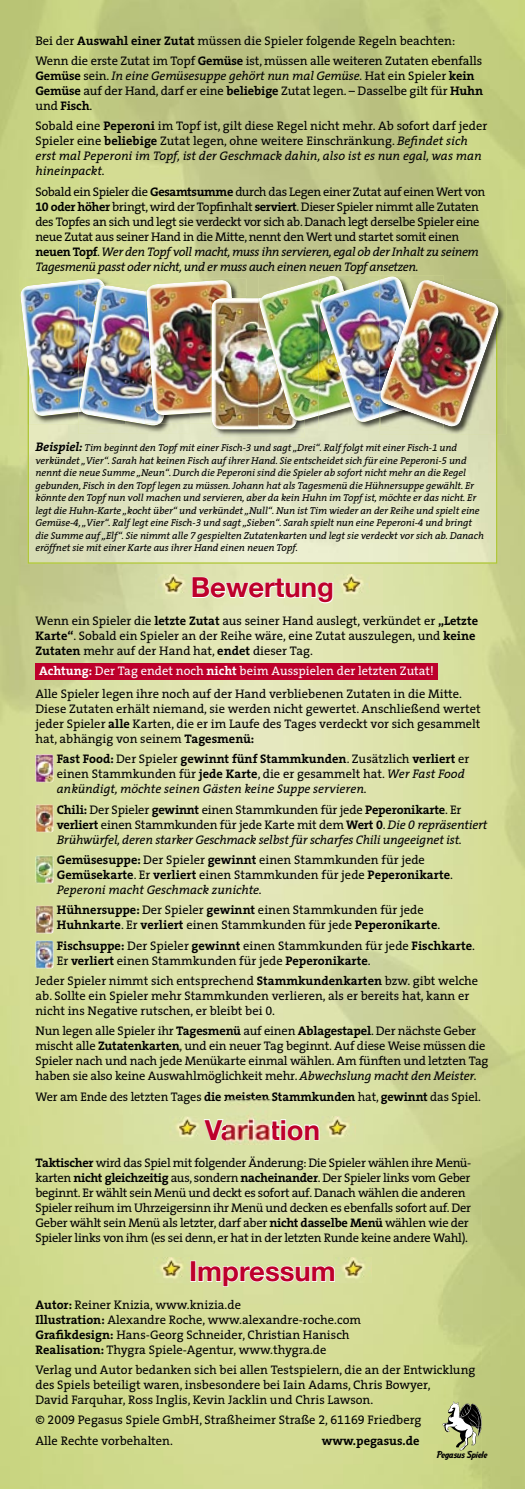
<style>
.page{position:relative;width:525px;height:1489px;background:#fff}
.page>*{position:absolute;margin:0;border:0;box-sizing:border-box;transform-origin:0 0}
.t1{font:700 27.5px "Helvetica Neue";color:#bd002b}
.t2{font:12.5px/15px "The Serif";letter-spacing:-.005em;color:#000}
.t3{font:12.5px/15px "The Serif";letter-spacing:-.03em;color:#000}
.t4{font:12.5px/15px "The Serif";letter-spacing:-.025em;color:#000}
.t5{font:italic 12.5px/15px "The Serif";letter-spacing:-.015em;color:#000}
.t6{font:700 12.5px "The Serif";color:#000}
.t7{font:italic 10px/12.5px "The Serif";letter-spacing:-.01em;color:#000}
.t8{font:3px "Helvetica";color:#000}
.s1{font-weight:700}
.s2{font-style:italic}
.s3{font-family:"The Serif Bold Expert"}
.s4{font-weight:700;font-size:12.5px}
.s5{font-family:"The Serif Expert"}
.s6{font-weight:700;color:#fff}
.s7{color:#fff}
.s8{font-weight:700;font-style:normal}
.s9{font-style:normal}
.s10{font-family:"The Serif Bold Expert";font-style:normal}
</style>
<div class="page">
<img style="left:0;top:305px;width:43px;height:1183px">
<img style="left:481px;top:305px;width:43px;height:1183px">
<img style="left:43px;top:563px;width:438px;height:925px">
<div style="left:35px;top:663px;width:402px;height:16px;background:#bd002b"></div>
<img style="left:155px;top:574px;width:36px;height:24px">
<svg style="left:192px;top:577px;width:141px;height:26px"></svg>
<img style="left:334px;top:574px;width:35px;height:24px">
<img style="left:169px;top:1116px;width:36px;height:24px">
<svg style="left:203px;top:1119px;width:116px;height:21px"></svg>
<img style="left:320px;top:1116px;width:35px;height:24px">
<img style="left:154px;top:1257px;width:35px;height:25px">
<svg style="left:190px;top:1260px;width:145px;height:26px"></svg>
<img style="left:335px;top:1257px;width:36px;height:25px">
<svg style="left:28px;top:436px;width:469px;height:127px;background:#e0e4c1"></svg>
<img style="left:210px;top:436px;width:94px;height:1px">
<img style="left:501px;top:279px;width:5px;height:155px">
<img style="left:19px;top:273px;width:482px;height:163px">
<img style="left:35px;top:855px;width:18px;height:28px">
<img style="left:35px;top:905px;width:18px;height:28px">
<img style="left:35px;top:940px;width:18px;height:28px">
<svg style="left:53px;top:933px;width:3px;height:8px"></svg>
<img style="left:35px;top:804px;width:18px;height:28px">
<img style="left:35px;top:754px;width:18px;height:28px">
<img style="left:226px;top:1099px;width:45px;height:45px">
<svg style="left:436px;top:1400px;width:51px;height:59px;background:#abb27d"></svg>
<p class="t2" style="left:35px;top:30px;width:448px;line-height:20.4px">Bei der <span class="s1">Auswahl einer Zutat</span> müssen die Spieler folgende Regeln beachten:<br>Wenn die erste Zutat im Topf <span class="s1">Gemüse</span> ist, müssen alle weiteren Zutaten ebenfalls</p>
<p class="t2" style="left:35px;top:68px;width:449px"><span class="s1">Gemüse</span> sein. <span class="s2">In eine Gemüsesuppe gehört nun mal Gemüse.</span> Hat ein Spieler <span class="s1">kein<br>Gemüse</span> auf der Hand, darf er eine <span class="s1">beliebige</span> Zutat legen. – Dasselbe gilt für <span class="s1">Huhn </span>und <span class="s1">Fisch</span>.</p>
<p class="t2" style="left:35px;top:118px;width:453px">Sobald eine <span class="s1">Peperoni</span> im Topf ist, gilt diese Regel nicht mehr. Ab sofort darf jeder Spieler eine <span class="s1">beliebige</span> Zutat legen, ohne weitere Einschränkung. <span class="s2">Befindet sich erst mal Peperoni im Topf, ist der Geschmack dahin, also ist es nun egal, was man hineinpackt.</span></p>
<p class="t3" style="left:35px;top:183px;width:451px">Sobald ein Spieler die <span class="s1">Gesamtsumme</span> durch das Legen einer Zutat auf einen Wert von <span class="s3">10</span> <span class="s1">oder höher</span> bringt, wird der Topfinhalt <span class="s1">serviert</span>. Dieser Spieler nimmt alle Zutaten des Topfes an sich und legt sie verdeckt vor sich ab. Danach legt derselbe Spieler eine neue Zutat aus seiner Hand in die Mitte, nennt den Wert und startet somit einen <span class="s1">neuen Topf</span>. <span class="s2">Wer den Topf voll macht, muss ihn servieren, egal ob der Inhalt zu seinem Tagesmenü passt oder nicht, und er muss auch einen neuen Topf ansetzen.</span></p>
<p class="t7" style="left:35px;top:441px;width:449px"><span class="s4">Beispiel:</span> Tim beginnt den Topf mit einer Fisch-<span class="s5">3</span> und sagt „Drei“. Ralf folgt mit einer Fisch-<span class="s5">1</span> und verkündet „Vier“. Sarah hat keinen Fisch auf ihrer Hand. Sie entscheidet sich für eine Peperoni-<span class="s5">5</span> und nennt die neue Summe „Neun“. Durch die Peperoni sind die Spieler ab sofort nicht mehr an die Regel gebunden, Fisch in den Topf legen zu müssen. Johann hat als Tagesmenü die Hühnersuppe gewählt. Er könnte den Topf nun voll machen und servieren, aber da kein Huhn im Topf ist, möchte er das nicht. Er legt die Huhn-Karte „kocht über“ und verkündet „Null“. Nun ist Tim wieder an der Reihe und spielt eine Gemüse-<span class="s5">4</span>, „Vier“. Ralf legt eine Fisch-<span class="s5">3</span> und sagt „Sieben“. Sarah spielt nun eine Peperoni-<span class="s5">4</span> und bringt die Summe auf „Elf“. Sie nimmt alle <span class="s5">7</span> gespielten Zutatenkarten und legt sie verdeckt vor sich ab. Danach eröffnet sie mit einer Karte aus ihrer Hand einen neuen Topf.</p>
<h1 class="t1" style="left:191px;top:570px;width:145px">Bewertung</h1>
<p class="t2" style="left:35px;top:612px;width:444px">Wenn ein Spieler die <span class="s1">letzte Zutat</span> aus seiner Hand auslegt, verkündet er <span class="s1">„Letzte<br>Karte“</span>. Sobald ein Spieler an der Reihe wäre, eine Zutat auszulegen, und <span class="s1">keine<br>Zutaten</span> mehr auf der Hand hat, <span class="s1">endet</span> dieser Tag.</p>
<p class="t2" style="left:35px;top:659px;width:428px;line-height:22.9px"><span class="s6">Achtung:</span> <span class="s7">Der Tag endet noch</span> <span class="s6">nicht</span> <span class="s7">beim Ausspielen der letzten Zutat!<br></span>Alle Spieler legen ihre noch auf der Hand verbliebenen Zutaten in die Mitte.</p>
<p class="t2" style="left:35px;top:700px;width:446px;text-align:justify">Diese Zutaten erhält niemand, sie werden nicht gewertet. Anschließend wertet jeder Spieler <span class="s1">alle</span> Karten, die er im Laufe des Tages verdeckt vor sich gesammelt hat, abhängig von seinem <span class="s1">Tagesmenü:</span></p>
<p class="t2" style="left:57px;top:751px;width:414px"><span class="s1">Fast Food:</span> Der Spieler <span class="s1">gewinnt fünf Stammkunden</span>. Zusätzlich <span class="s1">verliert</span> er einen Stammkunden für <span class="s1">jede Karte</span>, die er gesammelt hat. <span class="s2">Wer Fast Food ankündigt, möchte seinen Gästen keine Suppe servieren.</span></p>
<p class="t5" style="left:57px;top:801px;width:432px"><span class="s8">Chili:</span> <span class="s9">Der Spieler</span> <span class="s8">gewinnt</span> <span class="s9">einen Stammkunden für jede</span> <span class="s8">Peperonikarte</span><span class="s9">. Er </span><span class="s8">verliert</span> <span class="s9">einen Stammkunden für jede Karte mit dem</span> <span class="s8">Wert</span> <span class="s10">0</span><span class="s9">.</span> Die <span class="s5">0</span> repräsentiert<br>Brühwürfel, deren starker Geschmack selbst für scharfes Chili ungeeignet ist.</p>
<p class="t2" style="left:57px;top:851px;width:397px"><span class="s1">Gemüsesuppe:</span> Der Spieler <span class="s1">gewinnt</span> einen Stammkunden für jede<br><span class="s1">Gemüsekarte</span>. Er <span class="s1">verliert</span> einen Stammkunden für jede <span class="s1">Peperonikarte</span>.<br><span class="s2">Peperoni macht Geschmack zunichte.</span></p>
<p class="t2" style="left:57px;top:902px;width:385px"><span class="s1">Hühnersuppe:</span> Der Spieler <span class="s1">gewinnt</span> einen Stammkunden für jede<br><span class="s1">Huhnkarte</span>. Er <span class="s1">verliert</span> einen Stammkunden für jede <span class="s1">Peperonikarte</span>.</p>
<p class="t2" style="left:57px;top:937px;width:419px"><span class="s1">Fischsuppe:</span> Der Spieler <span class="s1">gewinnt</span> einen Stammkunden für jede <span class="s1">Fischkarte</span>.<br>Er <span class="s1">verliert</span> einen Stammkunden für jede <span class="s1">Peperonikarte</span>.</p>
<p class="t2" style="left:35px;top:972px;width:444px">Jeder Spieler nimmt sich entsprechend <span class="s1">Stammkundenkarten</span> bzw. gibt welche ab. Sollte ein Spieler mehr Stammkunden verlieren, als er bereits hat, kann er nicht ins Negative rutschen, er bleibt bei <span class="s5">0</span>.</p>
<p class="t2" style="left:35px;top:1023px;width:454px">Nun legen alle Spieler ihr <span class="s1">Tagesmenü</span> auf einen <span class="s1">Ablagestapel</span>. Der nächste Geber mischt alle <span class="s1">Zutatenkarten</span>, und ein neuer Tag beginnt. Auf diese Weise müssen die Spieler nach und nach jede Menükarte einmal wählen. Am fünften und letzten Tag haben sie also keine Auswahlmöglichkeit mehr. <span class="s2">Abwechslung macht den Meister.</span></p>
<p class="t2" style="left:35px;top:1088px;width:446px">Wer am Ende des letzten Tages <span class="s1">die meisten Stammkunden</span> hat, <span class="s1">gewinnt</span> das Spiel.</p>
<h1 class="t1" style="left:205px;top:1112px;width:117px">Variation</h1>
<p class="t4" style="left:35px;top:1154px;width:437px"><span class="s1">Taktischer</span> wird das Spiel mit folgender Änderung: Die Spieler wählen ihre Menü&shy;karten <span class="s1">nicht gleichzeitig</span> aus, sondern <span class="s1">nacheinander</span>. Der Spieler links vom Geber beginnt. Er wählt sein Menü und deckt es sofort auf. Danach wählen die anderen Spieler reihum im Uhrzeigersinn ihr Menü und decken es ebenfalls sofort auf. Der Geber wählt sein Menü als letzter, darf aber <span class="s1">nicht dasselbe Menü</span> wählen wie der Spieler links von ihm (es sei denn, er hat in der letzten Runde keine andere Wahl).</p>
<h1 class="t1" style="left:189px;top:1254px;width:148px">Impressum</h1>
<p class="t2" style="left:35px;top:1296px;width:327px"><span class="s1">Autor:</span> Reiner Knizia, www.knizia.de<br><span class="s1">Illustration:</span> Alexandre Roche, www.alexandre-roche.com <span class="s1">Grafikdesign:</span> Hans-Georg Schneider, Christian Hanisch <span class="s1">Realisation:</span> Thygra Spiele-Agentur, www.thygra.de</p>
<p class="t2" style="left:35px;top:1361px;width:441px">Verlag und Autor bedanken sich bei allen Testspielern, die an der Entwicklung des Spiels beteiligt waren, insbesondere bei Iain Adams, Chris Bowyer,<br>David Farquhar, Ross Inglis, Kevin Jacklin und Chris Lawson.</p>
<p class="t2" style="left:35px;top:1409px;width:387px;line-height:20.4px">© <span class="s5">2009</span> Pegasus Spiele GmbH, Straßheimer Straße <span class="s5">2</span>, <span class="s5">61169</span> Friedberg<br>Alle Rechte vorbehalten.</p>
<p class="t8" style="left:196px;top:444px;width:49px">081104 2ManyCooks-cs3.indd 28</p>
<p class="t8" style="left:278px;top:444px;width:32px">04.11.08 21:19:0 Uhr</p>
<p class="t6" style="left:321px;top:1429px;width:99px">www.pegasus.de</p>
</div>
